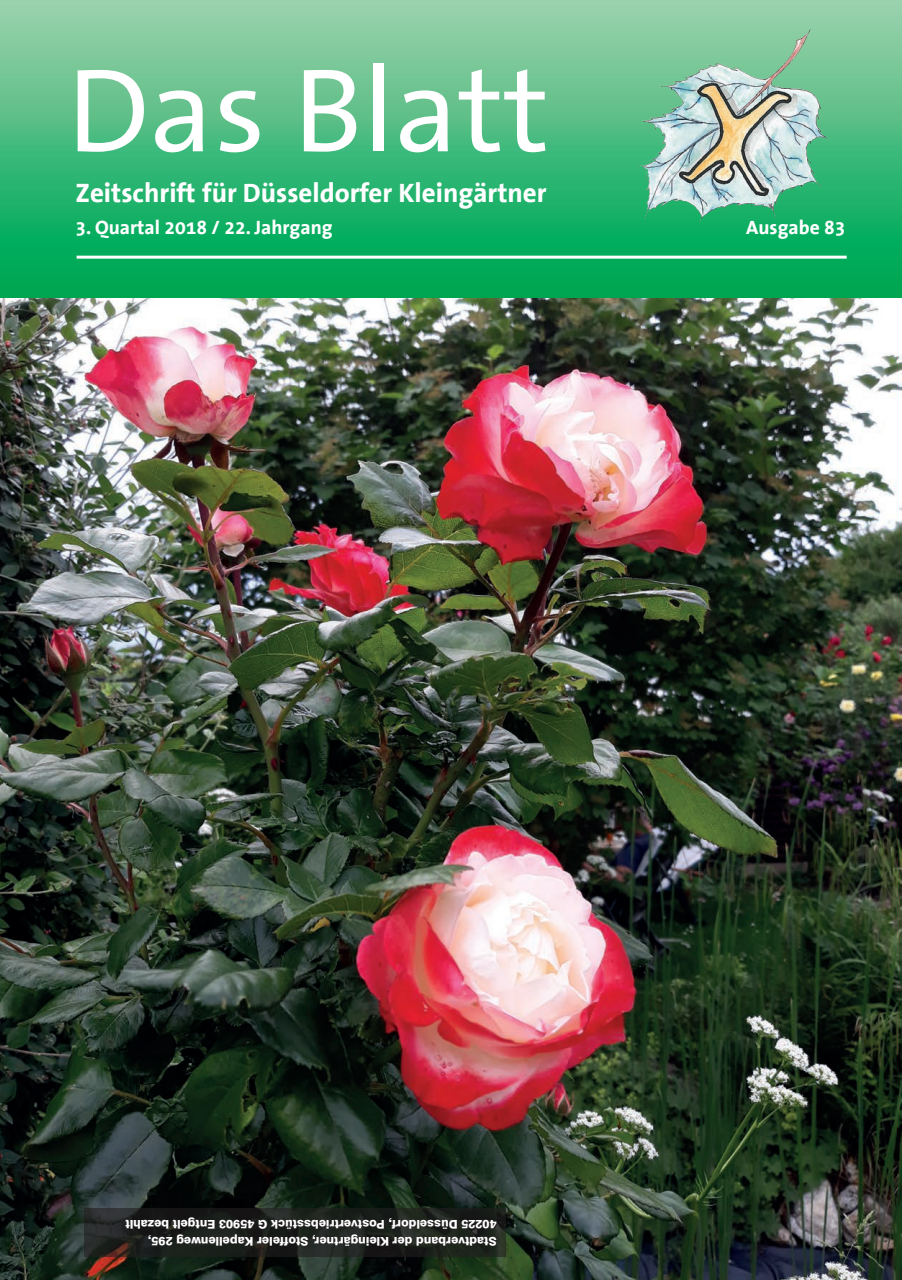
<style>
.page{position:relative;width:902px;height:1280px;background:#fff}
.page>*{position:absolute;margin:0;border:0;box-sizing:border-box;transform-origin:0 0}
.t1{font:120px "The Sans Office";color:#fff}
.t2{font:700 27px "The Sans Office";color:#fff}
.t3{font:700 19.5px "The Sans Office";color:#fff}
.t4{font:800 12px/16.5px "Swiss 721 BT";color:#fff}
</style>
<div class="page">
<img style="left:0;top:298px;width:901px;height:982px">
<svg style="left:84px;top:1208px;width:421px;height:48px;background:#1f211e"></svg>
<div style="left:126px;top:1218px;width:371px;height:28px;background:#231f20"></div>
<div style="left:0;top:0;width:901px;height:298px;background:linear-gradient(to bottom,#9ed1ae,#00a44d)"></div>
<img style="left:638px;top:30px;width:191px;height:191px">
<hr style="left:77px;top:256px;width:769px;height:3px;background:#fff">
<h1 class="t1" style="left:67px;top:49px;width:484px">Das Blatt</h1>
<h2 class="t2" style="left:75px;top:179px;width:472px">Zeitschrift für Düsseldorfer Kleingärtner</h2>
<h3 class="t3" style="left:75px;top:217px;width:258px">3. Quartal 2018 / 22. Jahrgang</h3>
<h3 class="t3" style="left:746px;top:217px;width:101px">Ausgabe 83</h3>
<p class="t4" style="left:496px;top:1249px;width:372px;rotate:-180deg">Stadtverband der Kleingärtner, Stoffeler Kapellenweg 295,<br>40225 Düsseldorf, Postvertriebsstück G 45903 Entgelt bezahlt</p>
</div>
